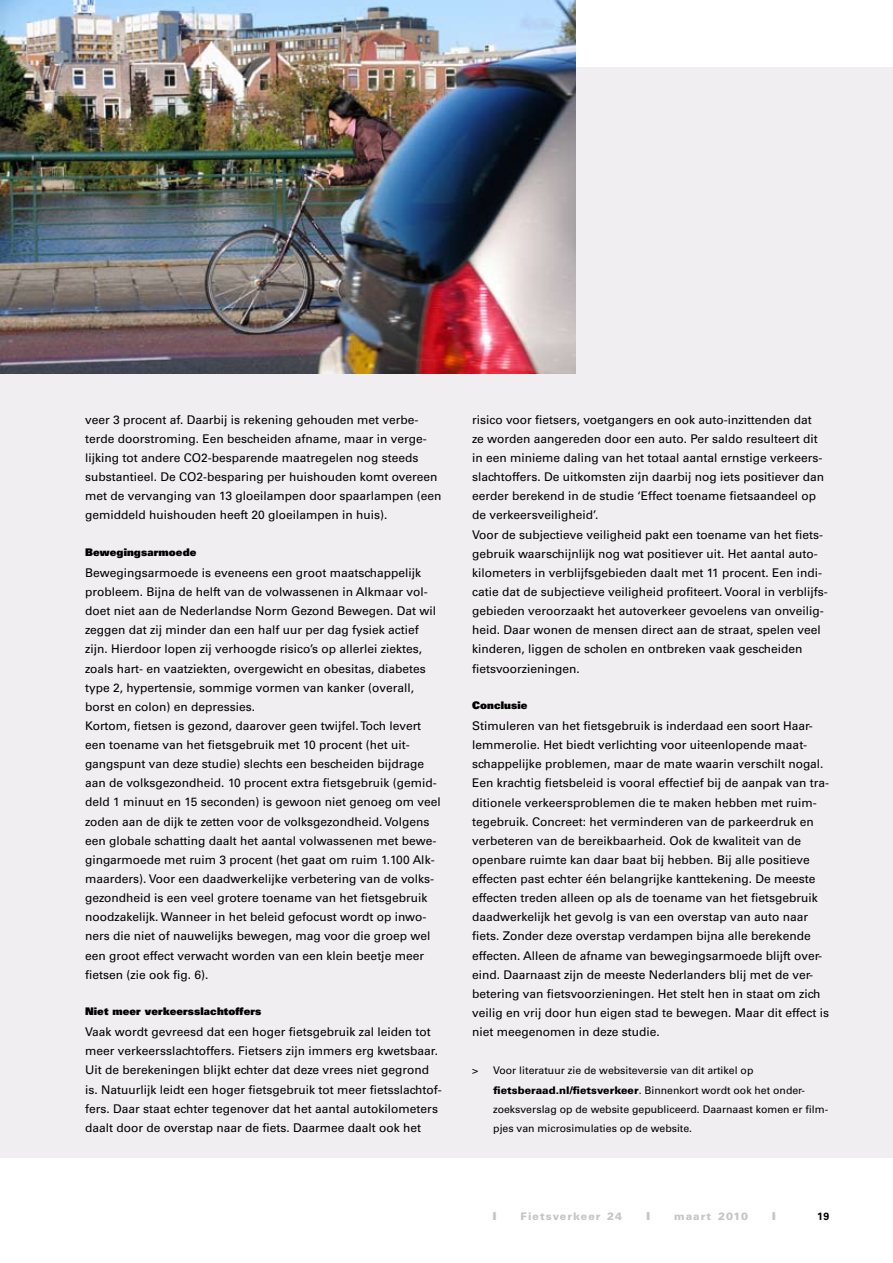
<style>
.page{position:relative;width:893px;height:1263px;background:#fff}
.page>*{position:absolute;margin:0;border:0;box-sizing:border-box;transform-origin:0 0}
.t1{font:12px/19.2px "Univers LT";color:#000}
.t2{font:900 10.8px "Univers LT";color:#c3c5c7;scale:1.2 1}
.t3{font:10.5px/19.2px "Univers LT";color:#000}
.t4{font:900 10.5px "Univers";letter-spacing:.01em;color:#000}
.t5{font:900 10.5px "Univers LT";letter-spacing:.1em;color:#c3c5c7}
.t6{font:700 10.5px "Univers LT";color:#000}
.s1{font-weight:900}
</style>
<div class="page">
<div style="left:0;top:67px;width:893px;height:1091px;background:#f0eef0"></div>
<img style="left:0;top:0;width:576px;height:373px">
<p class="t1" style="left:85px;top:410px;width:358px">veer 3 procent af. Daarbij is rekening gehouden met verbe&shy;terde doorstroming. Een bescheiden afname, maar in verge&shy;lijking tot andere CO2-besparende maatregelen nog steeds substantieel. De CO2-besparing per huishouden komt overeen met de vervanging van 13 gloeilampen door spaarlampen (een gemiddeld huishouden heeft 20 gloeilampen in huis).</p>
<p class="t4" style="left:85px;top:545px;width:113px">Bewegingsarmoede</p>
<p class="t1" style="left:85px;top:563px;width:357px">Bewegingsarmoede is eveneens een groot maatschappelijk probleem. Bijna de helft van de volwassenen in Alkmaar vol&shy;doet niet aan de Nederlandse Norm Gezond Bewegen. Dat wil zeggen dat zij minder dan een half uur per dag fysiek actief zijn. Hierdoor lopen zij verhoogde risico’s op allerlei ziektes, zoals hart- en vaatziekten, overgewicht en obesitas, diabetes type 2, hypertensie, sommige vormen van kanker (overall, borst en colon) en depressies.<br>Kortom, fietsen is gezond, daarover geen twijfel. Toch levert een toename van het fietsgebruik met 10 procent (het uit&shy;gangspunt van deze studie) slechts een bescheiden bijdrage aan de volksgezondheid. 10 procent extra fietsgebruik (gemid&shy;deld 1 minuut en 15 seconden) is gewoon niet genoeg om veel zoden aan de dijk te zetten voor de volksgezondheid. Volgens een globale schatting daalt het aantal volwassenen met bewe&shy;gingarmoede met ruim 3 procent (het gaat om ruim 1.100 Alk&shy;maarders). Voor een daadwerkelijke verbetering van de volks&shy;gezondheid is een veel grotere toename van het fietsgebruik noodzakelijk. Wanneer in het beleid gefocust wordt op inwo&shy;ners die niet of nauwelijks bewegen, mag voor die groep wel een groot effect verwacht worden van een klein beetje meer fietsen (zie ook fig. 6).</p>
<p class="t4" style="left:85px;top:1004px;width:178px">Niet meer verkeersslachtoffers</p>
<p class="t1" style="left:85px;top:1022px;width:358px">Vaak wordt gevreesd dat een hoger fietsgebruik zal leiden tot meer verkeersslachtoffers. Fietsers zijn immers erg kwetsbaar.<br>Uit de berekeningen blijkt echter dat deze vrees niet gegrond is. Natuurlijk leidt een hoger fietsgebruik tot meer fietsslachtof&shy;fers. Daar staat echter tegenover dat het aantal autokilometers daalt door de overstap naar de fiets. Daarmee daalt ook het</p>
<p class="t1" style="left:472px;top:410px;width:357px">risico voor fietsers, voetgangers en ook auto-inzittenden dat<br>ze worden aangereden door een auto. Per saldo resulteert dit in een minieme daling van het totaal aantal ernstige verkeers&shy;slachtoffers. De uitkomsten zijn daarbij nog iets positiever dan eerder berekend in de studie ‘Effect toename fietsaandeel op de verkeersveiligheid’.<br>Voor de subjectieve veiligheid pakt een toename van het fiets&shy;gebruik waarschijnlijk nog wat positiever uit. Het aantal auto&shy;kilometers in verblijfsgebieden daalt met 11 procent. Een indi&shy;catie dat de subjectieve veiligheid profiteert. Vooral in verblijfs&shy;gebieden veroorzaakt het autoverkeer gevoelens van onveilig&shy;heid. Daar wonen de mensen direct aan de straat, spelen veel kinderen, liggen de scholen en ontbreken vaak gescheiden fietsvoorzieningen.</p>
<p class="t4" style="left:472px;top:698px;width:57px">Conclusie</p>
<p class="t1" style="left:472px;top:716px;width:359px">Stimuleren van het fietsgebruik is inderdaad een soort Haar&shy;lemmerolie. Het biedt verlichting voor uiteenlopende maat&shy;schappelijke problemen, maar de mate waarin verschilt nogal.<br>Een krachtig fietsbeleid is vooral effectief bij de aanpak van tra&shy;ditionele verkeersproblemen die te maken hebben met ruim&shy;tegebruik. Concreet: het verminderen van de parkeerdruk en verbeteren van de bereikbaarheid. Ook de kwaliteit van de openbare ruimte kan daar baat bij hebben. Bij alle positieve effecten past echter één belangrijke kanttekening. De meeste effecten treden alleen op als de toename van het fietsgebruik daadwerkelijk het gevolg is van een overstap van auto naar fiets. Zonder deze overstap verdampen bijna alle berekende effecten. Alleen de afname van bewegingsarmoede blijft over&shy;eind. Daarnaast zijn de meeste Nederlanders blij met de ver&shy;betering van fietsvoorzieningen. Het stelt hen in staat om zich veilig en vrij door hun eigen stad te bewegen. Maar dit effect is niet meegenomen in deze studie.</p>
<p class="t3" style="left:493px;top:1061px;width:336px;text-indent:-21px">&gt; Voor literatuur zie de websiteversie van dit artikel op <span class="s1">fietsberaad.nl/fietsverkeer</span>. Binnenkort wordt ook het onder&shy;zoeksverslag op de website gepubliceerd. Daarnaast komen er film&shy;pjes van microsimulaties op de website.</p>
<p class="t2" style="left:492px;top:1209px;width:5px">I</p>
<p class="t5" style="left:521px;top:1209px;width:103px">Fietsverkeer 24</p>
<p class="t2" style="left:646px;top:1209px;width:5px">I</p>
<p class="t5" style="left:674px;top:1209px;width:75px">maart 2010</p>
<p class="t2" style="left:772px;top:1209px;width:5px">I</p>
<p class="t6" style="left:817px;top:1210px;width:13px">19</p>
</div>
